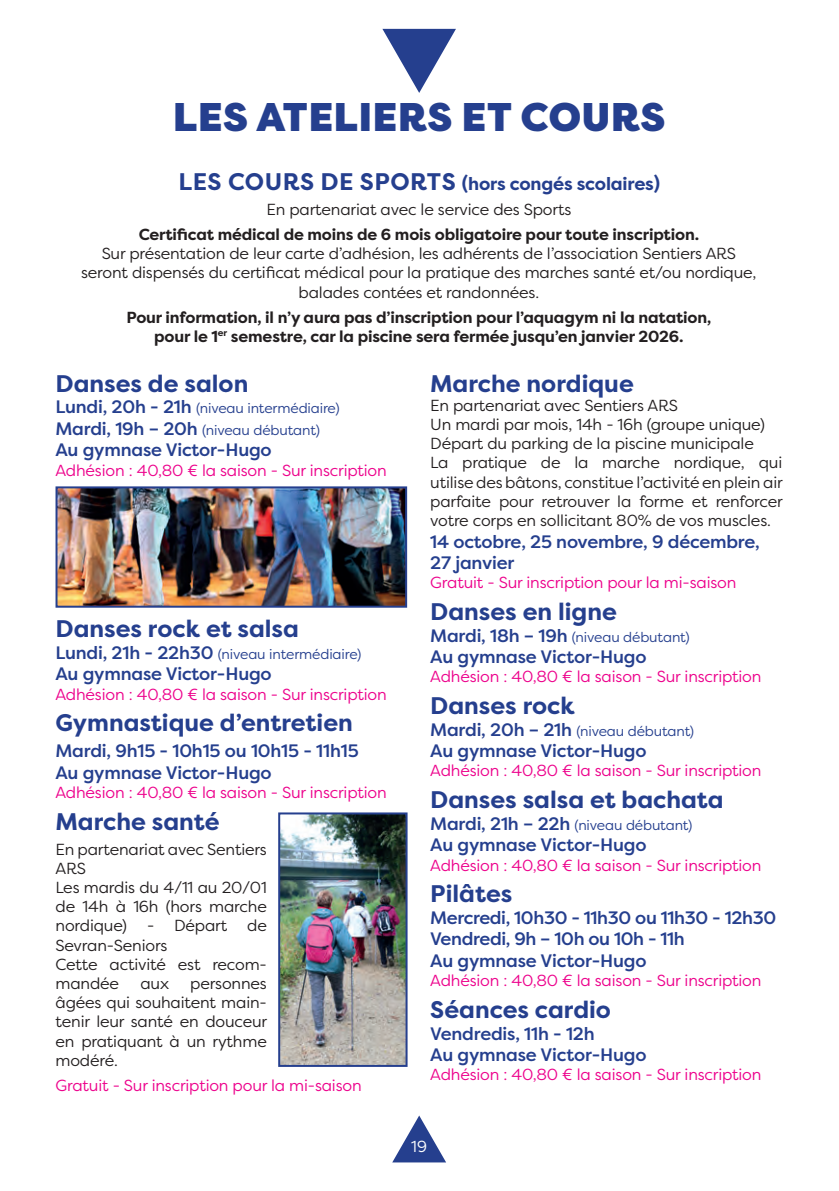
<style>
.page{position:relative;width:839px;height:1191px;background:#fff}
.page>*{position:absolute;margin:0;border:0;box-sizing:border-box;transform-origin:0 0}
.t1{font:900 40px "Filson Pro";letter-spacing:.02em;color:#253f8e}
.t2{font:700 24px "Filson Pro";color:#253f8e}
.t3{font:500 18px/21.6px "Filson Pro";letter-spacing:-.01em;color:#253f8e}
.t4{font:700 18px "Filson Pro";letter-spacing:-.01em;color:#253f8e}
.t5{font:16px/19.2px "Filson Pro";letter-spacing:-.01em;color:#231f20}
.t6{font:16px "Filson Pro";letter-spacing:-.01em;color:#ed028c}
.t7{font:700 16px/19.2px "Filson Pro";letter-spacing:-.01em;color:#231f20;text-align:center}
.t8{font:16px "Filson Pro";color:#fff}
.t9{font:14px/21.6px "Filson Pro";letter-spacing:-.01em;color:#253f8e}
.s1{font-size:24px}
.s2{font-weight:500;font-size:18px}
</style>
<div class="page">
<svg style="left:392px;top:1116px;width:54px;height:46px"></svg>
<svg style="left:382px;top:29px;width:74px;height:64px"></svg>
<img style="left:58px;top:489px;width:346px;height:116px">
<div style="left:55px;top:486px;width:352px;height:122px;border:2px solid #253f8e"></div>
<img style="left:281px;top:815px;width:123px;height:249px">
<div style="left:278px;top:812px;width:129px;height:255px;border:2px solid #253f8e"></div>
<h1 class="t1" style="left:173px;top:92px;width:493px">LES ATELIERS ET COURS</h1>
<p class="t4" style="left:178px;top:173px;width:483px"><span class="s1">LES COURS DE SPORTS</span> (hors congés scolaires)</p>
<p class="t5" style="left:266px;top:200px;width:306px">En partenariat avec le service des Sports</p>
<p class="t7" style="left:139px;top:225px;width:561px">Certificat médical de moins de 6 mois obligatoire pour toute inscription.</p>
<p class="t5" style="left:81px;top:244px;width:676px;text-align:center">Sur présentation de leur carte d’adhésion, les adhérents de l’association Sentiers ARS seront dispensés du certificat médical pour la pratique des marches santé et/ou nordique, balades contées et randonnées.</p>
<p class="t7" style="left:126px;top:308px;width:586px">Pour information, il n’y aura pas d’inscription pour l’aquagym ni la natation, pour le 1<sup>er</sup> semestre, car la piscine sera fermée jusqu’en janvier 2026.</p>
<h2 class="t2" style="left:55px;top:368px;width:194px">Danses de salon</h2>
<p class="t9" style="left:55px;top:397px;width:285px"><span class="s2">Lundi, 20h - 21h</span> (niveau intermédiaire)<br><span class="s2">Mardi, 19h – 20h</span> (niveau débutant)</p>
<p class="t3" style="left:55px;top:439px;width:218px">Au gymnase Victor-Hugo</p>
<p class="t6" style="left:55px;top:459px;width:332px">Adhésion : 40,80 € la saison - Sur inscription</p>
<h2 class="t2" style="left:55px;top:614px;width:245px">Danses rock et salsa</h2>
<p class="t9" style="left:55px;top:643px;width:307px"><span class="s2">Lundi, 21h - 22h30</span> (niveau intermédiaire)</p>
<p class="t3" style="left:55px;top:663px;width:218px">Au gymnase Victor-Hugo</p>
<p class="t6" style="left:55px;top:683px;width:332px">Adhésion : 40,80 € la saison - Sur inscription</p>
<h2 class="t2" style="left:55px;top:708px;width:299px">Gymnastique d’entretien</h2>
<p class="t3" style="left:55px;top:740px;width:304px">Mardi, 9h15 - 10h15 ou 10h15 - 11h15<br>Au gymnase Victor-Hugo</p>
<p class="t6" style="left:55px;top:782px;width:332px">Adhésion : 40,80 € la saison - Sur inscription</p>
<h2 class="t2" style="left:55px;top:806px;width:165px">Marche santé</h2>
<p class="t5" style="left:55px;top:839px;width:213px">En partenariat avec Sentiers<br>ARS<br>Les mardis du 4/11 au 20/01 de 14h à 16h (hors marche nordique) - Départ de<br>Sevran-Seniors<br>Cette activité est recom&shy;mandée</p>
<p class="t5" style="left:55px;top:973px;width:213px;text-align:justify;text-indent:135px">personnes âgées qui souhaitent main&shy;tenir leur santé en douceur en pratiquant à un rythme modéré.</p>
<p class="t6" style="left:55px;top:1075px;width:307px">Gratuit - Sur inscription pour la mi-saison</p>
<p class="t5" style="left:140px;top:973px;width:30px">aux</p>
<h2 class="t2" style="left:430px;top:368px;width:205px">Marche nordique</h2>
<p class="t5" style="left:430px;top:395px;width:354px">En partenariat avec Sentiers ARS<br>Un mardi par mois, 14h - 16h (groupe unique)<br>Départ du parking de la piscine municipale<br>La pratique de la marche nordique, qui utilise des bâtons, constitue l’activité en plein air parfaite pour retrouver la forme et renforcer votre corps en sollicitant 80% de vos muscles.</p>
<p class="t3" style="left:430px;top:530px;width:331px">14 octobre, 25 novembre, 9 décembre,<br>27 janvier</p>
<p class="t6" style="left:430px;top:572px;width:307px">Gratuit - Sur inscription pour la mi-saison</p>
<h2 class="t2" style="left:430px;top:596px;width:188px">Danses en ligne</h2>
<p class="t9" style="left:430px;top:626px;width:261px"><span class="s2">Mardi, 18h – 19h</span> (niveau débutant)</p>
<p class="t3" style="left:430px;top:646px;width:218px">Au gymnase Victor-Hugo</p>
<p class="t6" style="left:430px;top:666px;width:332px">Adhésion : 40,80 € la saison - Sur inscription</p>
<h2 class="t2" style="left:430px;top:691px;width:146px">Danses rock</h2>
<p class="t9" style="left:430px;top:720px;width:265px"><span class="s2">Mardi, 20h – 21h</span> (niveau débutant)</p>
<p class="t3" style="left:430px;top:740px;width:218px">Au gymnase Victor-Hugo</p>
<p class="t6" style="left:430px;top:760px;width:332px">Adhésion : 40,80 € la saison - Sur inscription</p>
<h2 class="t2" style="left:430px;top:785px;width:295px">Danses salsa et bachata</h2>
<p class="t9" style="left:430px;top:814px;width:263px"><span class="s2">Mardi, 21h – 22h</span> (niveau débutant)</p>
<p class="t3" style="left:430px;top:834px;width:218px">Au gymnase Victor-Hugo</p>
<p class="t6" style="left:430px;top:854px;width:332px">Adhésion : 40,80 € la saison - Sur inscription</p>
<h2 class="t2" style="left:430px;top:879px;width:84px">Pilâtes</h2>
<p class="t3" style="left:430px;top:906px;width:347px">Mercredi, 10h30 - 11h30 ou 11h30 - 12h30<br>Vendredi, 9h – 10h ou 10h - 11h<br>Au gymnase Victor-Hugo</p>
<p class="t6" style="left:430px;top:970px;width:332px">Adhésion : 40,80 € la saison - Sur inscription</p>
<h2 class="t2" style="left:430px;top:994px;width:182px">Séances cardio</h2>
<p class="t3" style="left:430px;top:1022px;width:218px">Vendredis, 11h - 12h<br>Au gymnase Victor-Hugo</p>
<p class="t6" style="left:430px;top:1064px;width:332px">Adhésion : 40,80 € la saison - Sur inscription</p>
<p class="t8" style="left:411px;top:1136px;width:17px">19</p>
</div>
